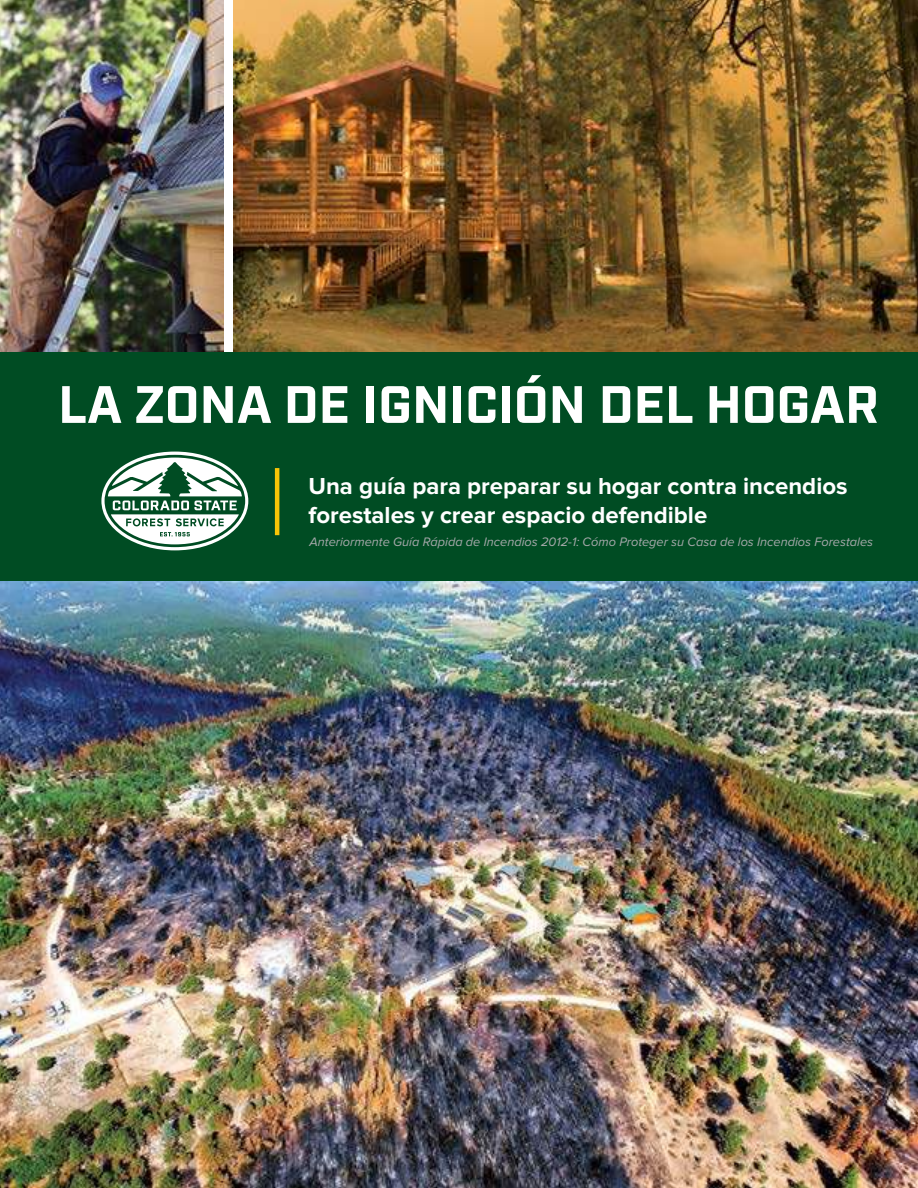
<style>
.page{position:relative;width:918px;height:1188px;background:#fff}
.page>*{position:absolute;margin:0;border:0;box-sizing:border-box;transform-origin:0 0}
.t1{font:700 52.5px "Industry";color:#fff}
.t2{font:700 24px/28.8px "Proxima Nova";color:#fff}
.t3{font:italic 12.75px "Proxima Nova";color:#a7a9ab}
</style>
<div class="page">
<img style="left:234px;top:0;width:684px;height:353px">
<img style="left:0;top:0;width:223px;height:353px">
<img style="left:0;top:581px;width:918px;height:607px">
<div style="left:0;top:353px;width:918px;height:228px;background:#004c23"></div>
<svg style="left:101px;top:452px;width:147px;height:98px"></svg>
<hr style="left:275px;top:468px;width:4px;height:67px;background:#f9c506">
<h1 class="t1" style="left:58px;top:374px;width:823px">LA ZONA DE IGNICIÓN DEL HOGAR</h1>
<h2 class="t2" style="left:308px;top:472px;width:541px">Una guía para preparar su hogar contra incendios forestales y crear espacio defendible</h2>
<p class="t3" style="left:310px;top:537px;width:565px">Anteriormente Guía Rápida de Incendios 2012-1: Cómo Proteger su Casa de los Incendios Forestales</p>
</div>
